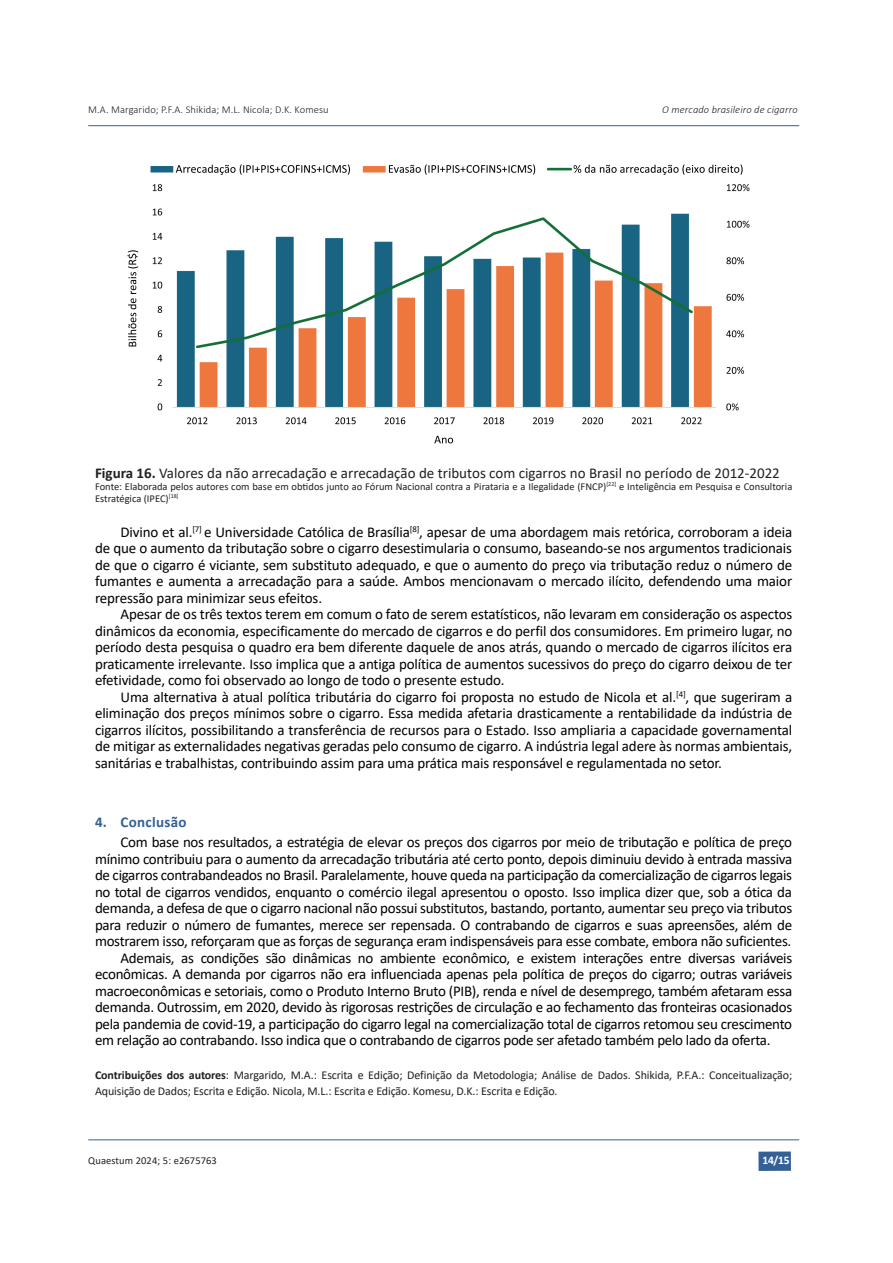
<style>
.page{position:relative;width:893px;height:1263px;background:#fff}
.page>*{position:absolute;margin:0;border:0;box-sizing:border-box;transform-origin:0 0}
.t1{font:15px/16.5px "Calibri";letter-spacing:-.02em;color:#000001;text-align:justify}
.t2{font:15px "Calibri";color:#231f20}
.t3{font:700 15px "Calibri";letter-spacing:.02em;color:#356095}
.t4{font:12px/16.5px "Calibri";letter-spacing:-.01em;color:#231f20}
.t5{font:700 11.55px "Calibri";color:#fff}
.t6{font:10.5px/12px "Calibri";color:#231f20}
.t7{font:300 10.5px "Calibri";letter-spacing:.01em;color:#231f20}
.t8{font:italic 300 10.5px "Calibri";letter-spacing:.01em;color:#231f20}
.s1{font-weight:700}
</style>
<div class="page">
<hr style="left:88px;top:125px;width:711px;height:1px;background:#356095">
<div style="left:758px;top:1151px;width:33px;height:20px;background:#356095"></div>
<hr style="left:88px;top:1139px;width:711px;height:1px;background:#356095">
<img style="left:127px;top:164px;width:623px;height:280px">
<p class="t7" style="left:88px;top:103px;width:242px">M.A. Margarido; P.F.A. Shikida; M.L. Nicola; D.K. Komesu</p>
<p class="t8" style="left:662px;top:103px;width:137px">O mercado brasileiro de cigarro</p>
<p class="t2" style="left:95px;top:462px;width:686px"><span class="s1">Figura 16.</span> Valores da não arrecadação e arrecadação de tributos com cigarros no Brasil no período de 2012-2022</p>
<p class="t6" style="left:95px;top:480px;width:699px">Fonte: Elaborada pelos autores com base em obtidos junto ao Fórum Nacional contra a Pirataria e a Ilegalidade (FNCP)<sup>[22]</sup> e Inteligência em Pesquisa e Consultoria<br>Estratégica (IPEC)<sup>[18]</sup></p>
<p class="t1" style="left:95px;top:523px;width:699px;text-indent:26px">Divino et al.<sup>[7]</sup> e Universidade Católica de Brasília<sup>[8]</sup>, apesar de uma abordagem mais retórica, corroboram a ideia de que o aumento da tributação sobre o cigarro desestimularia o consumo, baseando-se nos argumentos tradicionais de que o cigarro é viciante, sem substituto adequado, e que o aumento do preço via tributação reduz o número de fumantes e aumenta a arrecadação para a saúde. Ambos mencionavam o mercado ilícito, defendendo uma maior repressão para minimizar seus efeitos.</p>
<p class="t1" style="left:95px;top:605px;width:699px;text-indent:26px">Apesar de os três textos terem em comum o fato de serem estatísticos, não levaram em consideração os aspectos dinâmicos da economia, especificamente do mercado de cigarros e do perfil dos consumidores. Em primeiro lugar, no período desta pesquisa o quadro era bem diferente daquele de anos atrás, quando o mercado de cigarros ilícitos era praticamente irrelevante. Isso implica que a antiga política de aumentos sucessivos do preço do cigarro deixou de ter efetividade, como foi observado ao longo de todo o presente estudo.</p>
<p class="t1" style="left:95px;top:688px;width:699px;text-indent:26px">Uma alternativa à atual política tributária do cigarro foi proposta no estudo de Nicola et al.<sup>[4]</sup>, que sugeriram a eliminação dos preços mínimos sobre o cigarro. Essa medida afetaria drasticamente a rentabilidade da indústria de cigarros ilícitos, possibilitando a transferência de recursos para o Estado. Isso ampliaria a capacidade governamental de mitigar as externalidades negativas geradas pelo consumo de cigarro. A indústria legal adere às normas ambientais, sanitárias e trabalhistas, contribuindo assim para uma prática mais responsável e regulamentada no setor.</p>
<p class="t3" style="left:95px;top:811px;width:93px">4. Conclusão</p>
<p class="t1" style="left:121px;top:834px;width:673px">Com base nos resultados, a estratégia de elevar os preços dos cigarros por meio de tributação e política de preço</p>
<p class="t1" style="left:95px;top:850px;width:699px">mínimo contribuiu para o aumento da arrecadação tributária até certo ponto, depois diminuiu devido à entrada massiva</p>
<p class="t1" style="left:95px;top:867px;width:699px">de cigarros contrabandeados no Brasil. Paralelamente, houve queda na participação da comercialização de cigarros legais</p>
<p class="t1" style="left:95px;top:883px;width:698px">no total de cigarros vendidos, enquanto o comércio ilegal apresentou o oposto. Isso implica dizer que, sob a ótica da</p>
<p class="t1" style="left:95px;top:900px;width:699px">demanda, a defesa de que o cigarro nacional não possui substitutos, bastando, portanto, aumentar seu preço via tributos</p>
<p class="t1" style="left:95px;top:916px;width:699px">para reduzir o número de fumantes, merece ser repensada. O contrabando de cigarros e suas apreensões, além de</p>
<p class="t1" style="left:95px;top:933px;width:698px">mostrarem isso, reforçaram que as forças de segurança eram indispensáveis para esse combate, embora não suficientes.</p>
<p class="t1" style="left:121px;top:949px;width:673px">Ademais, as condições são dinâmicas no ambiente econômico, e existem interações entre diversas variáveis</p>
<p class="t1" style="left:95px;top:966px;width:699px">econômicas. A demanda por cigarros não era influenciada apenas pela política de preços do cigarro; outras variáveis</p>
<p class="t1" style="left:95px;top:982px;width:699px">macroeconômicas e setoriais, como o Produto Interno Bruto (PIB), renda e nível de desemprego, também afetaram essa</p>
<p class="t1" style="left:95px;top:999px;width:699px">demanda. Outrossim, em 2020, devido às rigorosas restrições de circulação e ao fechamento das fronteiras ocasionados</p>
<p class="t1" style="left:95px;top:1015px;width:699px">pela pandemia de covid-19, a participação do cigarro legal na comercialização total de cigarros retomou seu crescimento</p>
<p class="t1" style="left:95px;top:1032px;width:677px">em relação ao contrabando. Isso indica que o contrabando de cigarros pode ser afetado também pelo lado da oferta.</p>
<p class="t4" style="left:95px;top:1066px;width:699px"><span class="s1">Contribuições dos autores</span>: Margarido, M.A.: Escrita e Edição; Definição da Metodologia; Análise de Dados. Shikida, P.F.A.: Conceitualização;<br>Aquisição de Dados; Escrita e Edição. Nicola, M.L.: Escrita e Edição. Komesu, D.K.: Escrita e Edição.</p>
<p class="t6" style="left:88px;top:1154px;width:130px">Quaestum 2024; 5: e2675763</p>
<p class="t5" style="left:762px;top:1152px;width:29px">14/15</p>
</div>
